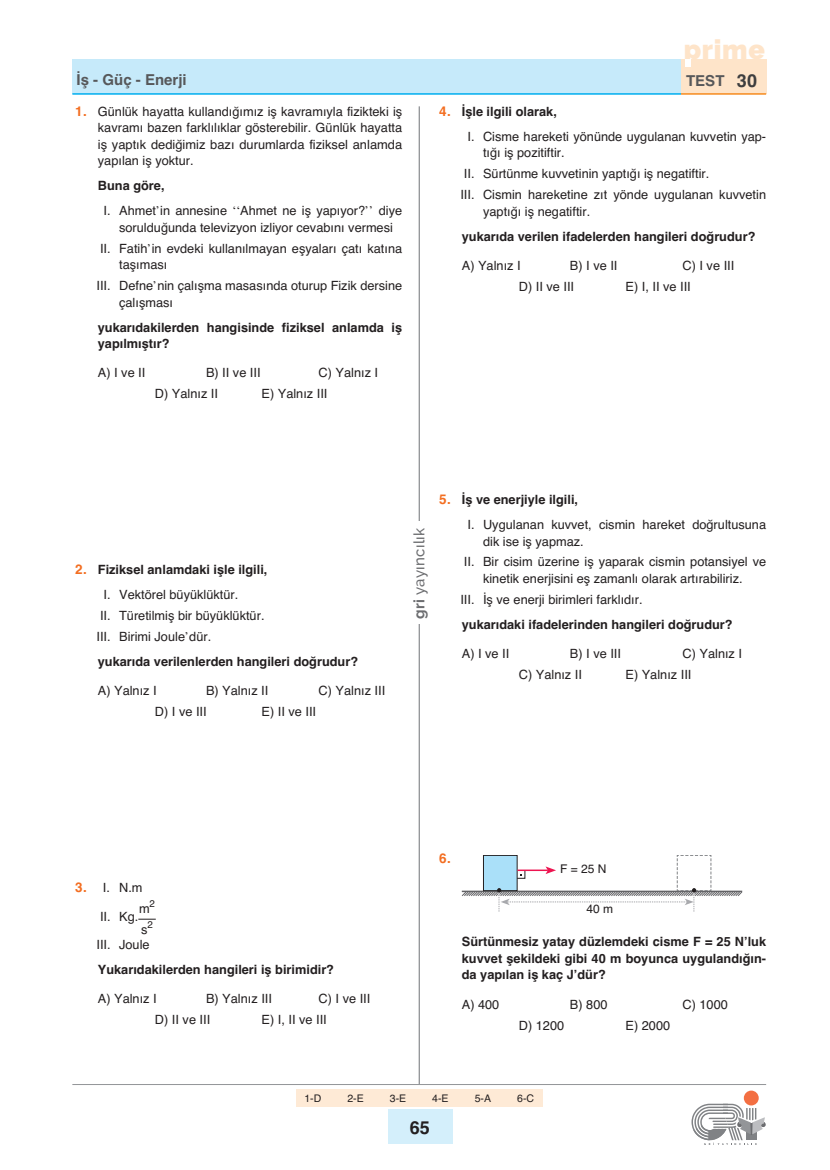
<style>
.page{position:relative;width:830px;height:1170px;background:#fff}
.page>*{position:absolute;margin:0;border:0;box-sizing:border-box;transform-origin:0 0}
.t1{font:900 27px "Raleway";letter-spacing:.025em;color:#fee4c9}
.t2{font:700 18px "m Helvetica";color:#231f20}
.t3{font:700 18px "m Helvetica";color:#3e3e3f}
.t4{font:700 15px "m Helvetica";color:#57585a}
.t5{font:500 15px "Raleway";letter-spacing:.025em;color:#6c6d70}
.t6{font:700 13.5px "m Helvetica";color:#f36e21}
.t7{font:12.75px/16.5px "m Helvetica";color:#231f20}
.t8{font:700 12.75px/16.5px "m Helvetica";color:#231f20;text-align:justify}
.t9{font:12px "m Helvetica";color:#231f20}
.t10{font:10.5px "m Helvetica";color:#231f20}
.t11{font:9.75px "m Helvetica";color:#231f20}
.s1{font-weight:700;font-size:13.5px;color:#f36e21}
.s2{font-weight:700}
.s3{font-size:13.5px;color:#f36e21}
.s4{font-weight:400}
</style>
<div class="page">
<hr style="left:418px;top:106px;width:1px;height:978px;background:#808285">
<div style="left:388px;top:1109px;width:64px;height:35px;background:#d4effb"></div>
<div style="left:72px;top:59px;width:608px;height:34px;background:#c6eafa"></div>
<div style="left:680px;top:59px;width:85px;height:34px;background:#fee4c9"></div>
<hr style="left:72px;top:93px;width:608px;height:2px;background:#00aeef">
<hr style="left:680px;top:93px;width:85px;height:2px;background:#f68b1f">
<hr style="left:72px;top:1084px;width:693px;height:1px;background:#939598">
<div style="left:407px;top:521px;width:23px;height:103px;background:#fff"></div>
<div style="left:684px;top:59px;width:6px;height:8px;background:#fff"></div>
<div style="left:743px;top:1090px;width:15px;height:15px;background:#f36f42;border-radius:50%"></div>
<svg style="left:691px;top:1103px;width:74px;height:41px"></svg>
<div style="left:296px;top:1089px;width:246px;height:17px;background:#feead6"></div>
<svg style="left:461px;top:855px;width:280px;height:56px"></svg>
<svg style="left:138px;top:918px;width:18px;height:1px"></svg>
<h1 class="t1" style="left:683px;top:34px;width:82px">prime</h1>
<p class="t4" style="left:77px;top:69px;width:112px">İş - Güç - Enerji</p>
<p class="t4" style="left:685px;top:70px;width:40px">TEST</p>
<h2 class="t3" style="left:736px;top:68px;width:22px">30</h2>
<p class="t7" style="left:98px;top:103px;width:306px;text-align:justify;text-indent:-23px"><span class="s1">1.</span> Günlük hayatta kullandığımız iş kavramıyla fizikteki iş kavramı bazen farklılıklar gösterebilir. Günlük hayatta iş yaptık dediğimiz bazı durumlarda fiziksel anlamda yapılan iş yoktur.</p>
<p class="t8" style="left:98px;top:178px;width:68px">Buna göre,</p>
<p class="t7" style="left:103px;top:202px;width:300px;text-align:center">I. Ahmet’in annesine ‘‘Ahmet ne iş yapıyor?’’ diye sorulduğunda televizyon izliyor cevabını vermesi</p>
<p class="t7" style="left:119px;top:239px;width:284px;text-indent:-19px">II. Fatih’in evdeki kullanılmayan eşyaları çatı katına taşıması</p>
<p class="t7" style="left:119px;top:277px;width:284px;text-indent:-23px">III. Defne’nin çalışma masasında oturup Fizik dersine çalışması</p>
<p class="t8" style="left:98px;top:319px;width:306px">yukarıdakilerden hangisinde fiziksel anlamda iş yapılmıştır?</p>
<p class="t7" style="left:98px;top:364px;width:49px">A) I ve II</p>
<p class="t7" style="left:206px;top:364px;width:56px">B) II ve III</p>
<p class="t7" style="left:318px;top:364px;width:61px">C) Yalnız I</p>
<p class="t7" style="left:155px;top:385px;width:65px">D) Yalnız II</p>
<p class="t7" style="left:261px;top:385px;width:67px">E) Yalnız III</p>
<p class="t7" style="left:467px;top:98px;width:300px;line-height:25px;text-indent:-28px"><span class="s1">4.</span> <span class="s2">İşle ilgili olarak,<br></span>I. Cisme hareketi yönünde uygulanan kuvvetin yap-</p>
<p class="t7" style="left:460px;top:142px;width:307px;line-height:20.7px;text-indent:23px">tığı iş pozitiftir.<br>II. Sürtünme kuvvetinin yaptığı iş negatiftir.<br>III. Cismin hareketine zıt yönde uygulanan kuvvetin</p>
<p class="t7" style="left:483px;top:202px;width:109px">yaptığı iş negatiftir.</p>
<p class="t8" style="left:461px;top:228px;width:295px">yukarıda verilen ifadelerden hangileri doğrudur?</p>
<p class="t7" style="left:461px;top:257px;width:60px">A) Yalnız I</p>
<p class="t7" style="left:569px;top:257px;width:49px">B) I ve II</p>
<p class="t7" style="left:682px;top:257px;width:53px">C) I ve III</p>
<p class="t7" style="left:518px;top:277px;width:57px">D) II ve III</p>
<p class="t7" style="left:625px;top:277px;width:67px">E) I, II ve III</p>
<p class="t8" style="left:75px;top:558px;width:193px;line-height:25px;text-align:center"><span class="s3">2.</span> Fiziksel anlamdaki işle ilgili,<br><span class="s4">I. Vektörel büyüklüktür.</span></p>
<p class="t7" style="left:96px;top:605px;width:169px;line-height:20.7px">II. Türetilmiş bir büyüklüktür.<br>III. Birimi Joule’dür.</p>
<p class="t8" style="left:98px;top:654px;width:262px">yukarıda verilenlerden hangileri doğrudur?</p>
<p class="t7" style="left:98px;top:682px;width:60px">A) Yalnız I</p>
<p class="t7" style="left:206px;top:682px;width:64px">B) Yalnız II</p>
<p class="t7" style="left:318px;top:682px;width:68px">C) Yalnız III</p>
<p class="t7" style="left:155px;top:703px;width:53px">D) I ve III</p>
<p class="t7" style="left:261px;top:703px;width:56px">E) II ve III</p>
<p class="t5" style="left:410px;top:619px;width:93px;rotate:-90deg"><span class="s2">gri</span> yayıncılık</p>
<p class="t7" style="left:467px;top:486px;width:300px;line-height:25px;text-indent:-28px"><span class="s1">5.</span> <span class="s2">İş ve enerjiyle ilgili,<br></span>I. Uygulanan kuvvet, cismin hareket doğrultusuna</p>
<p class="t7" style="left:463px;top:530px;width:303px;line-height:20.7px;text-indent:19px">dik ise iş yapmaz.<br>II. Bir cisim üzerine iş yaparak cismin potansiyel ve</p>
<p class="t7" style="left:460px;top:567px;width:283px;line-height:20.7px;text-indent:23px">kinetik enerjisini eş zamanlı olarak artırabiliriz.<br>III. İş ve enerji birimleri farklıdır.</p>
<p class="t8" style="left:461px;top:616px;width:272px">yukarıdaki ifadelerinden hangileri doğrudur?</p>
<p class="t7" style="left:461px;top:644px;width:49px">A) I ve II</p>
<p class="t7" style="left:569px;top:644px;width:53px">B) I ve III</p>
<p class="t7" style="left:682px;top:644px;width:61px">C) Yalnız I</p>
<p class="t7" style="left:518px;top:665px;width:65px">C) Yalnız II</p>
<p class="t7" style="left:625px;top:665px;width:67px">E) Yalnız III</p>
<p class="t7" style="left:75px;top:879px;width:69px"><span class="s1">3.</span> I. N.m</p>
<p class="t7" style="left:100px;top:907px;width:40px">II. Kg.</p>
<p class="t11" style="left:150px;top:895px;width:7px">2</p>
<p class="t7" style="left:139px;top:899px;width:12px">m</p>
<p class="t11" style="left:147px;top:916px;width:7px">2</p>
<p class="t7" style="left:96px;top:935px;width:55px">III. Joule</p>
<p class="t8" style="left:98px;top:961px;width:237px">Yukarıdakilerden hangileri iş birimidir?</p>
<p class="t7" style="left:98px;top:989px;width:60px">A) Yalnız I</p>
<p class="t7" style="left:206px;top:989px;width:67px">B) Yalnız III</p>
<p class="t7" style="left:318px;top:989px;width:53px">C) I ve III</p>
<p class="t7" style="left:155px;top:1010px;width:57px">D) II ve III</p>
<p class="t7" style="left:261px;top:1010px;width:67px">E) I, II ve III</p>
<p class="t7" style="left:141px;top:920px;width:8px">s</p>
<p class="t6" style="left:439px;top:849px;width:13px">6.</p>
<p class="t9" style="left:560px;top:858px;width:48px">F = 25 N</p>
<p class="t9" style="left:586px;top:898px;width:28px">40 m</p>
<p class="t8" style="left:461px;top:934px;width:306px">Sürtünmesiz yatay düzlemdeki cisme F = 25 N’luk kuvvet şekildeki gibi 40 m boyunca uygulandığın&shy;da yapılan iş kaç J’dür?</p>
<p class="t7" style="left:461px;top:995px;width:39px">A) 400</p>
<p class="t7" style="left:569px;top:995px;width:39px">B) 800</p>
<p class="t7" style="left:682px;top:995px;width:47px">C) 1000</p>
<p class="t7" style="left:518px;top:1016px;width:47px">D) 1200</p>
<p class="t7" style="left:625px;top:1016px;width:46px">E) 2000</p>
<p class="t10" style="left:304px;top:1088px;width:18px">1-D</p>
<p class="t10" style="left:347px;top:1088px;width:18px">2-E</p>
<p class="t10" style="left:389px;top:1088px;width:18px">3-E</p>
<p class="t10" style="left:432px;top:1088px;width:18px">4-E</p>
<p class="t10" style="left:474px;top:1088px;width:18px">5-A</p>
<p class="t10" style="left:517px;top:1088px;width:18px">6-C</p>
<h2 class="t2" style="left:409px;top:1114px;width:22px">65</h2>
</div>
